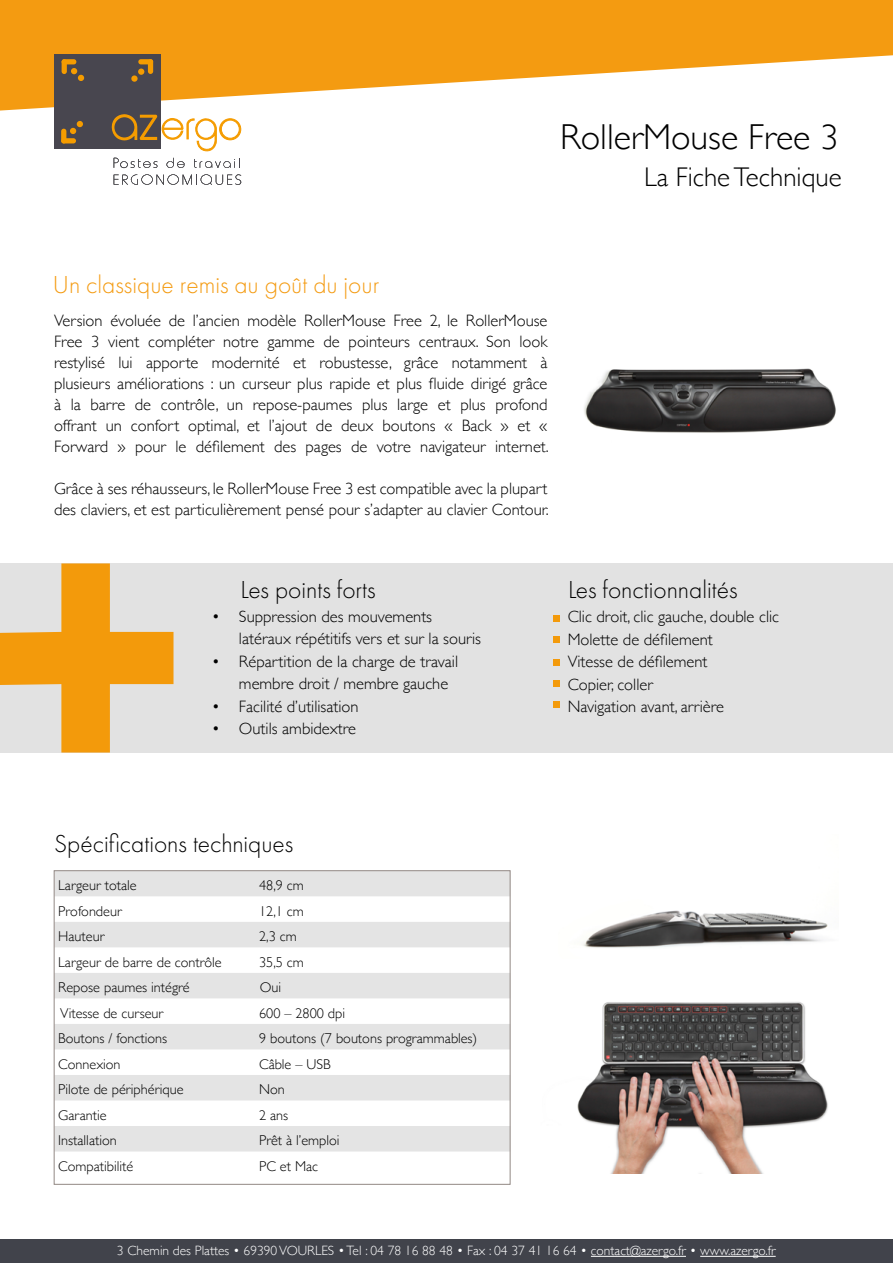
<style>
.page{position:relative;width:893px;height:1263px;background:#fff}
.page>*{position:absolute;margin:0;border:0;box-sizing:border-box;transform-origin:0 0}
.t1{font:300 36px "Gill Sans";color:#000}
.t2{font:300 27px "Gill Sans";color:#000}
.t3{font:300 25.5px "Futura PT";color:#000}
.t4{font:300 25.5px "Futura PT";color:#f49b11}
.t5{font:300 16.5px/21px "Gill Sans";color:#000}
.t6{font:300 14.25px "Gill Sans";color:#000}
.t7{font:300 13.5px "Gill Sans";color:#fff}
</style>
<div class="page">
<svg style="left:0;top:0;width:893px;height:111px;fill:#f49b11"></svg>
<div style="left:0;top:1239px;width:893px;height:24px;background:#41434b"></div>
<svg style="left:114px;top:158px;width:127px;height:27px"></svg>
<div style="left:54px;top:54px;width:106px;height:94px;background:#48464f"></div>
<svg style="left:110px;top:113px;width:131px;height:39px"></svg>
<svg style="left:71px;top:68px;width:13px;height:13px"></svg>
<div style="left:62px;top:59px;width:14px;height:5px;background:#f59c00;border-radius:3px"></div>
<div style="left:62px;top:59px;width:5px;height:15px;background:#f59c00;border-radius:3px"></div>
<svg style="left:131px;top:75px;width:7px;height:7px"></svg>
<svg style="left:138px;top:69px;width:6px;height:6px"></svg>
<div style="left:148px;top:59px;width:5px;height:15px;background:#f59c00;border-radius:3px"></div>
<div style="left:138px;top:59px;width:15px;height:5px;background:#f59c00;border-radius:3px"></div>
<svg style="left:70px;top:121px;width:13px;height:13px"></svg>
<div style="left:61px;top:129px;width:5px;height:14px;background:#f59c00;border-radius:3px"></div>
<div style="left:61px;top:138px;width:15px;height:5px;background:#f59c00;border-radius:3px"></div>
<hr style="left:591px;top:1256px;width:95px;height:1px;background:#fff">
<hr style="left:700px;top:1256px;width:76px;height:1px;background:#fff">
<div style="left:0;top:563px;width:893px;height:189px;background:#e2e2e2"></div>
<svg style="left:0;top:563px;width:173px;height:189px"></svg>
<div style="left:553px;top:659px;width:7px;height:6px;background:#f39a0b"></div>
<div style="left:553px;top:636px;width:7px;height:7px;background:#f39a0b"></div>
<div style="left:553px;top:615px;width:7px;height:7px;background:#f39a0b"></div>
<div style="left:553px;top:701px;width:7px;height:7px;background:#f39a0b"></div>
<div style="left:553px;top:680px;width:7px;height:7px;background:#f39a0b"></div>
<svg style="left:56px;top:872px;width:452px;height:279px;fill:#e4e4e4"></svg>
<div style="left:54px;top:870px;width:456px;height:314px;border:1px solid #928884"></div>
<img style="left:584px;top:368px;width:252px;height:65px">
<img style="left:583px;top:910px;width:245px;height:38px">
<img style="left:577px;top:1002px;width:251px;height:171px">
<h1 class="t1" style="left:560px;top:109px;width:280px">RollerMouse Free 3</h1>
<h2 class="t2" style="left:644px;top:156px;width:199px">La Fiche Technique</h2>
<h3 class="t4" style="left:53px;top:270px;width:328px">Un classique remis au goût du jour</h3>
<p class="t5" style="left:54px;top:309px;width:496px;text-align:justify">Version évoluée de l’ancien modèle RollerMouse Free 2, le RollerMouse Free 3 vient compléter notre gamme de pointeurs centraux. Son look restylisé lui apporte modernité et robustesse, grâce notamment à plusieurs améliorations : un curseur plus rapide et plus fluide dirigé grâce à la barre de contrôle, un repose-paumes plus large et plus profond offrant un confort optimal, et l’ajout de deux boutons « Back » et « Forward » pour le défilement des pages de votre navigateur internet.</p>
<p class="t5" style="left:54px;top:477px;width:496px">Grâce à ses réhausseurs, le RollerMouse Free 3 est compatible avec la plupart des claviers, et est particulièrement pensé pour s’adapter au clavier Contour.</p>
<h3 class="t3" style="left:241px;top:575px;width:137px">Les points forts</h3>
<p class="t5" style="left:239px;top:604px;width:244px;line-height:22.5px;text-indent:-27px">• Suppression des mouvements latéraux répétitifs vers et sur la souris</p>
<p class="t5" style="left:239px;top:649px;width:221px;line-height:22.5px;text-indent:-27px">• Répartition de la charge de travail membre droit / membre gauche</p>
<p class="t5" style="left:212px;top:695px;width:148px">• Facilité d’utilisation</p>
<p class="t5" style="left:212px;top:717px;width:146px">• Outils ambidextre</p>
<h3 class="t3" style="left:568px;top:575px;width:171px">Les fonctionnalités</h3>
<p class="t5" style="left:568px;top:605px;width:213px;line-height:22.5px">Clic droit, clic gauche, double clic<br>Molette de défilement<br>Vitesse de défilement<br>Copier, coller<br>Navigation avant, arrière</p>
<h3 class="t3" style="left:54px;top:829px;width:241px">Spécifications techniques</h3>
<p class="t6" style="left:58px;top:874px;width:80px">Largeur totale</p>
<p class="t6" style="left:259px;top:874px;width:46px">48,9 cm</p>
<p class="t6" style="left:58px;top:900px;width:65px">Profondeur</p>
<p class="t6" style="left:259px;top:900px;width:46px">12,1 cm</p>
<p class="t6" style="left:58px;top:925px;width:48px">Hauteur</p>
<p class="t6" style="left:259px;top:925px;width:39px">2,3 cm</p>
<p class="t6" style="left:58px;top:951px;width:165px">Largeur de barre de contrôle</p>
<p class="t6" style="left:259px;top:951px;width:46px">35,5 cm</p>
<p class="t6" style="left:58px;top:976px;width:133px">Repose paumes intégré</p>
<p class="t6" style="left:260px;top:976px;width:23px">Oui</p>
<p class="t6" style="left:60px;top:1002px;width:105px">Vitesse de curseur</p>
<p class="t6" style="left:259px;top:1002px;width:88px">600 – 2800 dpi</p>
<p class="t6" style="left:58px;top:1027px;width:110px">Boutons / fonctions</p>
<p class="t6" style="left:259px;top:1027px;width:220px">9 boutons (7 boutons programmables)</p>
<p class="t6" style="left:58px;top:1053px;width:64px">Connexion</p>
<p class="t6" style="left:259px;top:1053px;width:73px">Câble – USB</p>
<p class="t6" style="left:58px;top:1078px;width:127px">Pilote de périphérique</p>
<p class="t6" style="left:259px;top:1078px;width:27px">Non</p>
<p class="t6" style="left:58px;top:1104px;width:50px">Garantie</p>
<p class="t6" style="left:259px;top:1104px;width:31px">2 ans</p>
<p class="t6" style="left:58px;top:1129px;width:60px">Installation</p>
<p class="t6" style="left:259px;top:1129px;width:82px">Prêt à l’emploi</p>
<p class="t6" style="left:58px;top:1155px;width:77px">Compatibilité</p>
<p class="t6" style="left:259px;top:1155px;width:61px">PC et Mac</p>
<p class="t7" style="left:117px;top:1240px;width:660px">3 Chemin des Plattes • 69390 VOURLES • Tel : 04 78 16 88 48 • Fax : 04 37 41 16 64 • contact@azergo.fr • www.azergo.fr</p>
</div>
